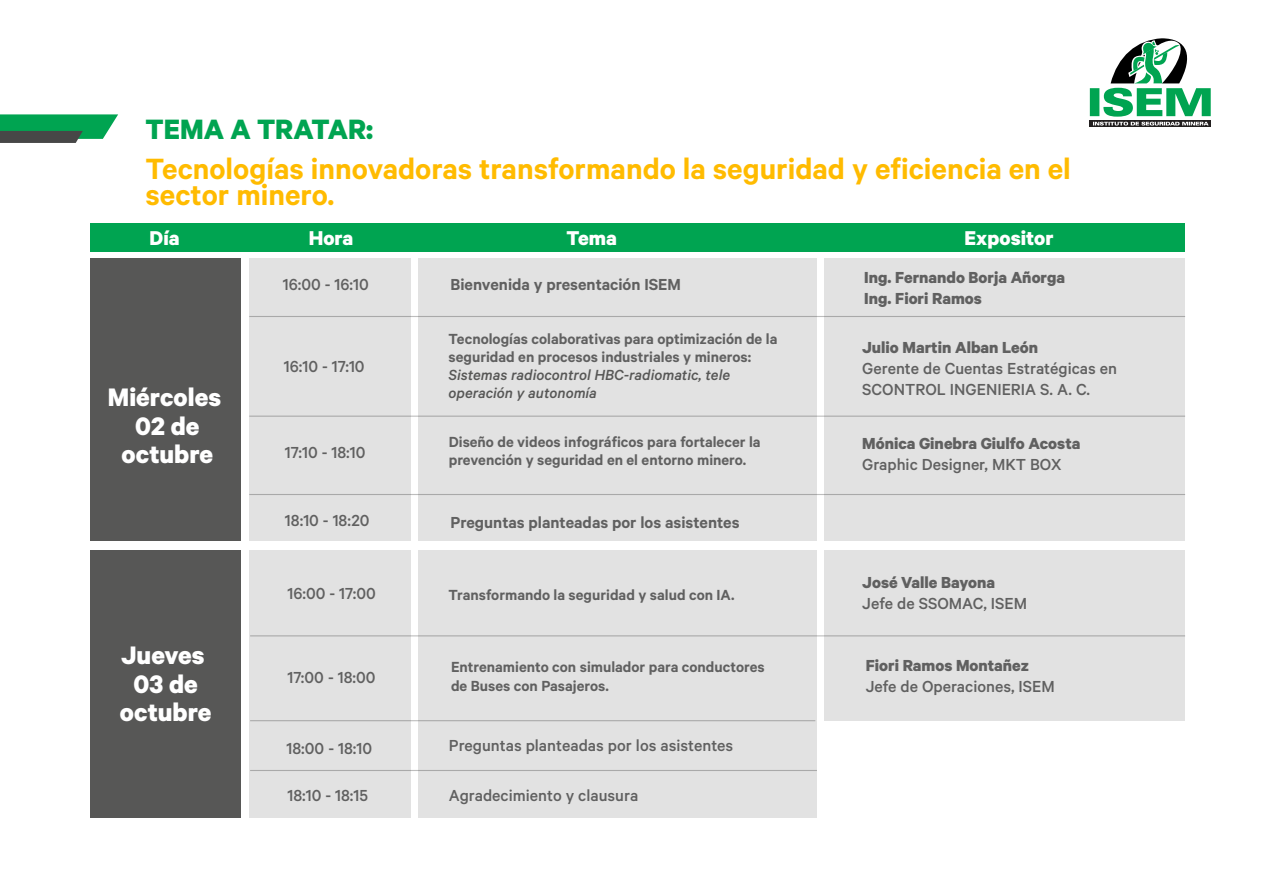
<style>
.page{position:relative;width:1263px;height:893px;background:#fff}
.page>*{position:absolute;margin:0;border:0;box-sizing:border-box;transform-origin:0 0}
.t1{font:600 33px/25.5px "Calibre";color:#fb0}
.t2{font:700 31.5px "Calibre";color:#00a451}
.t3{font:700 28.5px/28.5px "Calibre";color:#fff;text-align:center}
.t4{font:700 22.5px "Calibre";color:#fff}
.t5{font:500 18px/21px "Calibre";color:#606060}
.t6{font:700 18px/21.6px "Calibre";color:#606060}
.t7{font:600 18px "Calibre";color:#606060}
.t8{font:600 16.5px/18px "Calibre";color:#606060}
.t9{font:italic 500 16.5px/18px "Calibre";color:#575756}
</style>
<div class="page">
<svg style="left:1089px;top:38px;width:122px;height:89px"></svg>
<div style="left:91px;top:223px;width:1094px;height:29px;background:#00a451"></div>
<div style="left:91px;top:258px;width:150px;height:282px;background:#575756"></div>
<div style="left:249px;top:258px;width:162px;height:282px;background:#e2e2e2"></div>
<div style="left:418px;top:258px;width:399px;height:282px;background:#e2e2e2"></div>
<div style="left:824px;top:258px;width:361px;height:282px;background:#e2e2e2"></div>
<hr style="left:249px;top:316px;width:936px;height:1px;background:#303030">
<hr style="left:249px;top:416px;width:936px;height:1px;background:#303030">
<hr style="left:249px;top:494px;width:936px;height:1px;background:#303030">
<div style="left:91px;top:550px;width:150px;height:268px;background:#575756"></div>
<div style="left:249px;top:550px;width:162px;height:268px;background:#e2e2e2"></div>
<div style="left:418px;top:550px;width:399px;height:268px;background:#e2e2e2"></div>
<div style="left:824px;top:550px;width:361px;height:171px;background:#e2e2e2"></div>
<hr style="left:250px;top:635px;width:935px;height:1px;background:#303030">
<hr style="left:250px;top:720px;width:565px;height:1px;background:#303030">
<hr style="left:250px;top:770px;width:567px;height:1px;background:#303030">
<svg style="left:0;top:114px;width:118px;height:29px;background:#319462"></svg>
<h2 class="t2" style="left:145px;top:110px;width:229px">TEMA A TRATAR:</h2>
<h1 class="t1" style="left:145px;top:155px;width:927px">Tecnologías innovadoras transformando la seguridad y eficiencia en el sector minero.</h1>
<p class="t4" style="left:150px;top:224px;width:31px">Día</p>
<p class="t4" style="left:309px;top:224px;width:46px">Hora</p>
<p class="t4" style="left:566px;top:224px;width:52px">Tema</p>
<p class="t4" style="left:965px;top:224px;width:91px">Expositor</p>
<h3 class="t3" style="left:108px;top:382px;width:115px">Miércoles<br>02 de octubre</h3>
<h3 class="t3" style="left:120px;top:640px;width:93px">Jueves<br>03 de octubre</h3>
<p class="t5" style="left:283px;top:273px;width:88px">16:00 - 16:10</p>
<p class="t5" style="left:284px;top:356px;width:82px">16:10 - 17:10</p>
<p class="t5" style="left:285px;top:441px;width:82px">17:10 - 18:10</p>
<p class="t5" style="left:285px;top:509px;width:86px">18:10 - 18:20</p>
<p class="t5" style="left:287px;top:582px;width:90px">16:00 - 17:00</p>
<p class="t5" style="left:287px;top:667px;width:90px">17:00 - 18:00</p>
<p class="t5" style="left:287px;top:737px;width:87px">18:00 - 18:10</p>
<p class="t5" style="left:287px;top:784px;width:82px">18:10 - 18:15</p>
<p class="t7" style="left:450px;top:274px;width:232px">Bienvenida y presentación ISEM</p>
<p class="t8" style="left:449px;top:330px;width:330px">Tecnologías colaborativas para optimización de la seguridad en procesos industriales y mineros:</p>
<p class="t9" style="left:449px;top:366px;width:283px">Sistemas radiocontrol HBC-radiomatic, tele operación y autonomía</p>
<p class="t8" style="left:449px;top:433px;width:313px">Diseño de videos infográficos para fortalecer la prevención y seguridad en el entorno minero.</p>
<p class="t7" style="left:450px;top:512px;width:291px">Preguntas planteadas por los asistentes</p>
<p class="t8" style="left:448px;top:585px;width:288px">Transformando la seguridad y salud con IA.</p>
<p class="t8" style="left:451px;top:656px;width:315px;line-height:19.5px">Entrenamiento con simulador para conductores de Buses con Pasajeros.</p>
<p class="t5" style="left:449px;top:734px;width:286px">Preguntas planteadas por los asistentes</p>
<p class="t5" style="left:449px;top:784px;width:191px">Agradecimiento y clausura</p>
<p class="t6" style="left:864px;top:266px;width:202px">Ing. Fernando Borja Añorga<br>Ing. Fiori Ramos</p>
<p class="t6" style="left:862px;top:336px;width:178px">Julio Martin Alban León</p>
<p class="t5" style="left:862px;top:358px;width:256px">Gerente de Cuentas Estratégicas en<br>SCONTROL INGENIERIA S. A. C.</p>
<p class="t6" style="left:862px;top:432px;width:220px">Mónica Ginebra Giulfo Acosta</p>
<p class="t5" style="left:862px;top:454px;width:201px">Graphic Designer, MKT BOX</p>
<p class="t6" style="left:862px;top:571px;width:134px">José Valle Bayona</p>
<p class="t5" style="left:862px;top:592px;width:166px">Jefe de SSOMAC, ISEM</p>
<p class="t6" style="left:866px;top:654px;width:165px">Fiori Ramos Montañez</p>
<p class="t5" style="left:866px;top:676px;width:191px">Jefe de Operaciones, ISEM</p>
</div>
